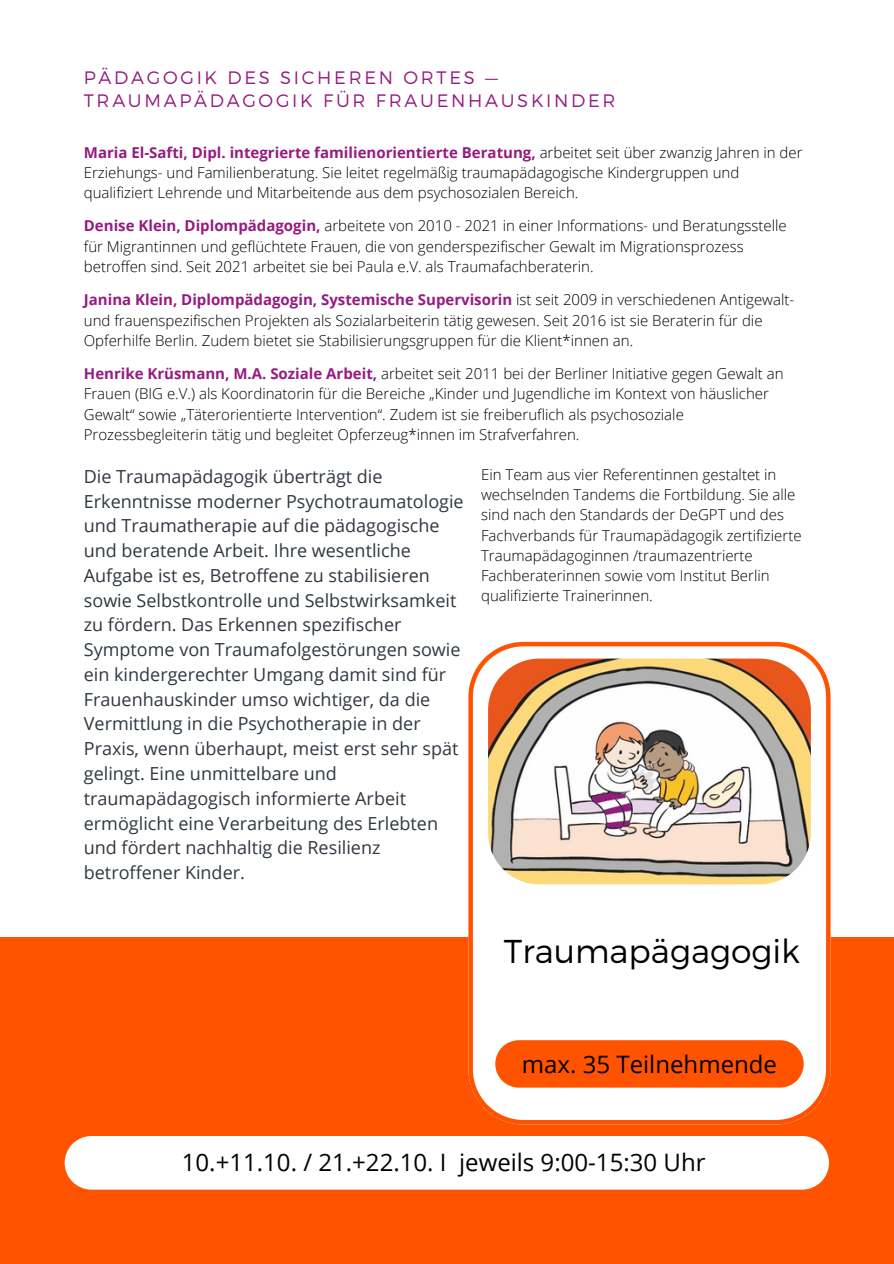
<style>
.page{position:relative;width:894px;height:1264px;background:#fff}
.page>*{position:absolute;margin:0;border:0;box-sizing:border-box;transform-origin:0 0}
.t1{font:300 33px "Montserrat";color:#000}
.t2{font:24px "Open Sans";color:#000}
.t3{font:18px/24.8px "Open Sans";color:#303841}
.t4{font:300 18px/22.5px "Montserrat";letter-spacing:.15em;color:#951b80}
.t5{font:300 15px/20.2px "Open Sans";color:#000}
.s1{font-weight:700;color:#951b80}
</style>
<div class="page">
<div style="left:0;top:936px;width:893px;height:327px;background:#ff5300"></div>
<svg style="left:468px;top:642px;width:362px;height:482px"></svg>
<img style="left:488px;top:658px;width:322px;height:226px;border-radius:52px">
<div style="left:65px;top:1136px;width:763px;height:53px;background:#fff"></div>
<svg style="left:495px;top:1040px;width:308px;height:47px"></svg>
<p class="t4" style="left:84px;top:66px;width:533px">PÄDAGOGIK DES SICHEREN ORTES —<br>TRAUMAPÄDAGOGIK FÜR FRAUENHAUSKINDER</p>
<p class="t5" style="left:84px;top:142px;width:720px"><span class="s1">Maria El-Safti, Dipl. integrierte familienorientierte Beratung,</span> arbeitet seit über zwanzig Jahren in der<br>Erziehungs- und Familienberatung. Sie leitet regelmäßig traumapädagogische Kindergruppen und qualifiziert Lehrende und Mitarbeitende aus dem psychosozialen Bereich.</p>
<p class="t5" style="left:84px;top:215px;width:704px"><span class="s1">Denise Klein, Diplompädagogin,</span> arbeitete von 2010 - 2021 in einer Informations- und Beratungsstelle für Migrantinnen und geflüchtete Frauen, die von genderspezifischer Gewalt im Migrationsprozess betroffen sind. Seit 2021 arbeitet sie bei Paula e.V. als Traumafachberaterin.</p>
<p class="t5" style="left:84px;top:289px;width:711px"><span class="s1">Janina Klein, Diplompädagogin, Systemische Supervisorin</span> ist seit 2009 in verschiedenen Antigewalt&shy;und frauenspezifischen Projekten als Sozialarbeiterin tätig gewesen. Seit 2016 ist sie Beraterin für die<br>Opferhilfe Berlin. Zudem bietet sie Stabilisierungsgruppen für die Klient*innen an.</p>
<h1 class="t5" style="left:84px;top:363px;width:701px"><span class="s1">Henrike Krüsmann, M.A. Soziale Arbeit,</span> arbeitet seit 2011 bei der Berliner Initiative gegen Gewalt an Frauen (BIG e.V.) als Koordinatorin für die Bereiche „Kinder und Jugendliche im Kontext von häuslicher Gewalt“ sowie „Täterorientierte Intervention“. Zudem ist sie freiberuflich als psychosoziale Prozessbegleiterin tätig und begleitet Opferzeug*innen im Strafverfahren.</h1>
<h4 class="t3" style="left:84px;top:463px;width:381px">Die Traumapädagogik überträgt die Erkenntnisse moderner Psychotraumatologie und Traumatherapie auf die pädagogische und beratende Arbeit. Ihre wesentliche Aufgabe ist es, Betroffene zu stabilisieren sowie Selbstkontrolle und Selbstwirksamkeit zu fördern. Das Erkennen spezifischer Symptome von Traumafolgestörungen sowie ein kindergerechter Umgang damit sind für Frauenhauskinder umso wichtiger, da die Vermittlung in die Psychotherapie in der Praxis, wenn überhaupt, meist erst sehr spät gelingt. Eine unmittelbare und traumapädagogisch informierte Arbeit ermöglicht eine Verarbeitung des Erlebten und fördert nachhaltig die Resilienz betroffener Kinder.</h4>
<h2 class="t5" style="left:481px;top:464px;width:322px">Ein Team aus vier Referentinnen gestaltet in wechselnden Tandems die Fortbildung. Sie alle sind nach den Standards der DeGPT und des Fachverbands für Traumapädagogik zertifizierte Traumapädagoginnen /traumazentrierte Fachberaterinnen sowie vom Institut Berlin qualifizierte Trainerinnen.</h2>
<p class="t1" style="left:504px;top:930px;width:297px">Traumapägagogik</p>
<h2 class="t2" style="left:521px;top:1047px;width:256px">max. 35 Teilnehmende</h2>
<p class="t2" style="left:182px;top:1145px;width:525px">10.+11.10. / 21.+22.10. I jeweils 9:00-15:30 Uhr</p>
</div>
